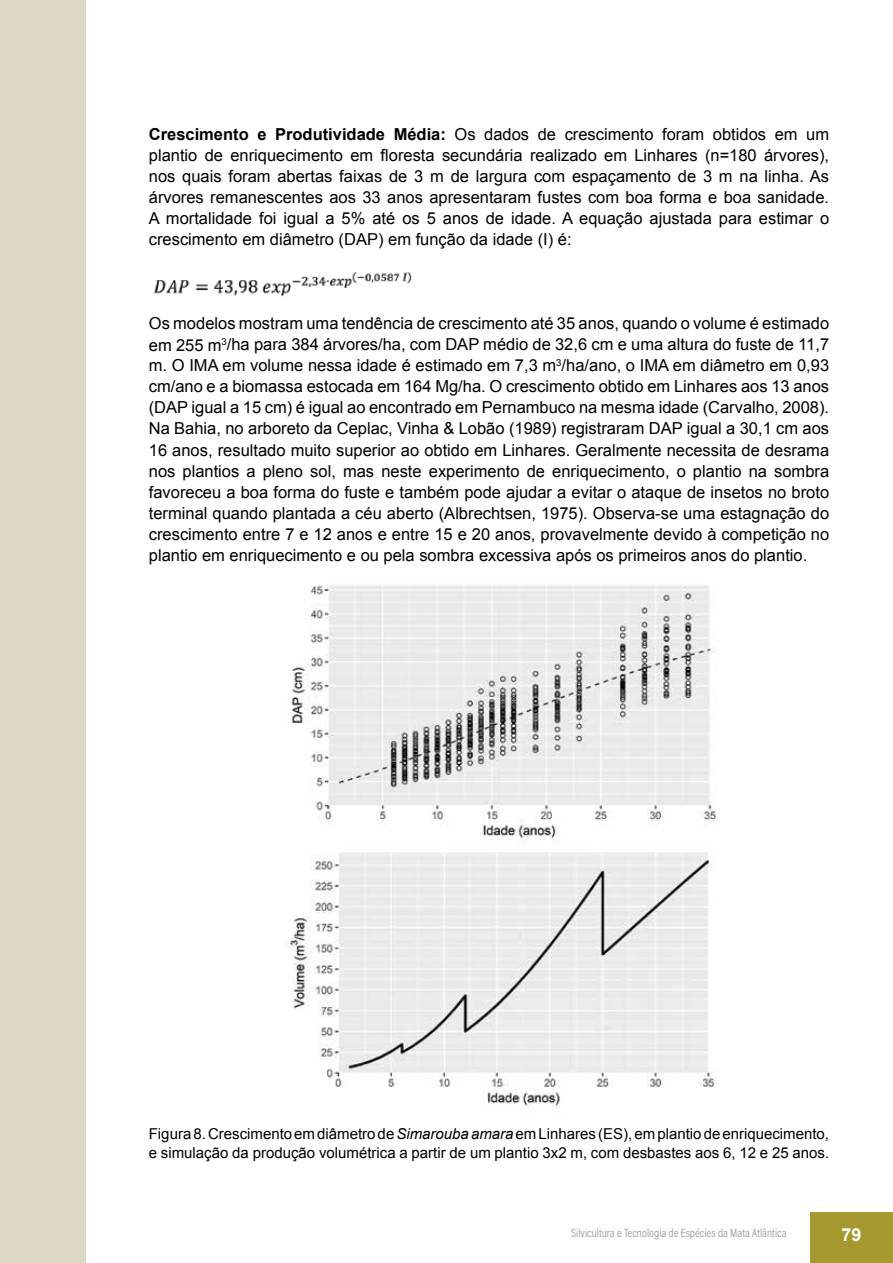
<style>
.page{position:relative;width:893px;height:1263px;background:#fff}
.page>*{position:absolute;margin:0;border:0;box-sizing:border-box;transform-origin:0 0}
.t1{font:700 18px "Arial";color:#fff}
.t2{font:16.5px/21px "Arial";color:#000;text-align:justify}
.t3{font:15px/19.5px "Arial";color:#000}
.t4{font:300 12px "Acumin Pro Cond";color:#94948b}
.s1{font-weight:700}
.s2{font-style:italic}
</style>
<div class="page">
<div style="left:810px;top:1212px;width:83px;height:51px;background:#a4982f"></div>
<div style="left:0;top:0;width:85px;height:1263px;background:#ddd7c8"></div>
<img style="left:284px;top:585px;width:433px;height:527px">
<img style="left:153px;top:272px;width:259px;height:25px">
<p class="t2" style="left:149px;top:124px;width:682px"><span class="s1">Crescimento e Produtividade Média:</span> Os dados de crescimento foram obtidos em um plantio de enriquecimento em floresta secundária realizado em Linhares (n=180 árvores), nos quais foram abertas faixas de 3 m de largura com espaçamento de 3 m na linha. As árvores remanescentes aos 33 anos apresentaram fustes com boa forma e boa sanidade.<br>A mortalidade foi igual a 5% até os 5 anos de idade. A equação ajustada para estimar o crescimento em diâmetro (DAP) em função da idade (I) é:</p>
<p class="t2" style="left:149px;top:313px;width:682px">Os modelos mostram uma tendência de crescimento até 35 anos, quando o volume é estimado em 255 m<sup>3</sup>/ha para 384 árvores/ha, com DAP médio de 32,6 cm e uma altura do fuste de 11,7 m. O IMA em volume nessa idade é estimado em 7,3 m<sup>3</sup>/ha/ano, o IMA em diâmetro em 0,93 cm/ano e a biomassa estocada em 164 Mg/ha. O crescimento obtido em Linhares aos 13 anos (DAP igual a 15 cm) é igual ao encontrado em Pernambuco na mesma idade (Carvalho, 2008).<br>Na Bahia, no arboreto da Ceplac, Vinha &amp; Lobão (1989) registraram DAP igual a 30,1 cm aos 16 anos, resultado muito superior ao obtido em Linhares. Geralmente necessita de desrama nos plantios a pleno sol, mas neste experimento de enriquecimento, o plantio na sombra favoreceu a boa forma do fuste e também pode ajudar a evitar o ataque de insetos no broto terminal quando plantada a céu aberto (Albrechtsen, 1975). Observa-se uma estagnação do crescimento entre 7 e 12 anos e entre 15 e 20 anos, provavelmente devido à competição no plantio em enriquecimento e ou pela sombra excessiva após os primeiros anos do plantio.</p>
<p class="t3" style="left:149px;top:1124px;width:682px">Figura 8. Crescimento em diâmetro de <span class="s2">Simarouba amara</span> em Linhares (ES), em plantio de enriquecimento, e simulação da produção volumétrica a partir de um plantio 3x2 m, com desbastes aos 6, 12 e 25 anos.</p>
<p class="t4" style="left:571px;top:1225px;width:217px">Silvicultura e Tecnologia de Espécies da Mata Atlântica</p>
<p class="t1" style="left:841px;top:1223px;width:22px">79</p>
</div>
